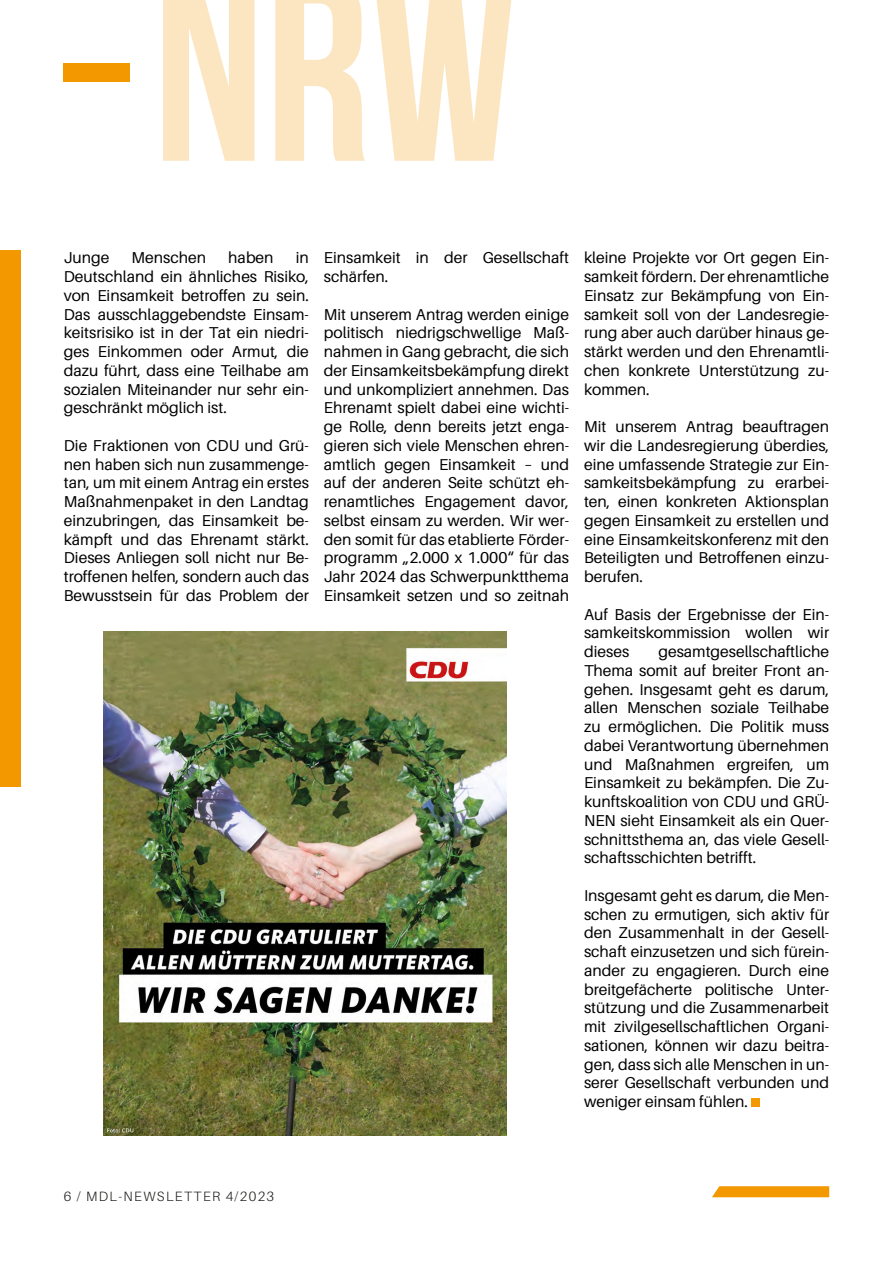
<style>
.page{position:relative;width:893px;height:1263px;background:#fff}
.page>*{position:absolute;margin:0;border:0;box-sizing:border-box;transform-origin:0 0}
.t1{font:262.2px "Bebas Neue";color:rgb(244 152 0/.24)}
.t2{font:15.75px/18.8px "Aileron";color:#000;text-align:justify}
.t3{font:300 13.5px "Aileron";letter-spacing:.1em;color:#1d1d1b}
</style>
<div class="page">
<div style="left:63px;top:64px;width:66px;height:18px;background:#f49800"></div>
<div style="left:0;top:251px;width:20px;height:536px;background:#f49800"></div>
<svg style="left:712px;top:1186px;width:117px;height:11px"></svg>
<div style="left:751px;top:1099px;width:9px;height:8px;background:#f49800"></div>
<img style="left:103px;top:631px;width:403px;height:504px">
<h1 class="t1" style="left:153px;top:-36px;width:366px">NRW</h1>
<p class="t2" style="left:64px;top:250px;width:47px">Junge</p>
<p class="t2" style="left:132px;top:250px;width:76px">Menschen</p>
<p class="t2" style="left:228px;top:250px;width:47px">haben</p>
<p class="t2" style="left:64px;top:250px;width:247px;text-indent:232px">in Deutschland ein ähnliches Risiko, von Einsamkeit betroffen zu sein.<br>Das ausschlaggebendste Einsam&shy;keitsrisiko ist in der Tat ein niedri&shy;ges Einkommen oder Armut, die dazu führt, dass eine Teilhabe am sozialen Miteinander nur sehr ein&shy;geschränkt möglich ist.</p>
<p class="t2" style="left:64px;top:437px;width:247px">Die Fraktionen von CDU und Grü&shy;nen haben sich nun zusammenge&shy;tan, um mit einem Antrag ein erstes Maßnahmenpaket in den Landtag einzubringen, das Einsamkeit be&shy;kämpft und das Ehrenamt stärkt.<br>Dieses Anliegen soll nicht nur Be&shy;troffenen helfen, sondern auch das Bewusstsein für das Problem der</p>
<p class="t2" style="left:324px;top:250px;width:247px">Einsamkeit in der Gesellschaft schärfen.</p>
<p class="t2" style="left:324px;top:306px;width:247px">Mit unserem Antrag werden einige politisch niedrigschwellige Maß&shy;nahmen in Gang gebracht, die sich der Einsamkeitsbekämpfung direkt und unkompliziert annehmen. Das Ehrenamt spielt dabei eine wichti&shy;ge Rolle, denn bereits jetzt enga&shy;gieren sich viele Menschen ehren&shy;amtlich gegen Einsamkeit – und auf der anderen Seite schützt eh&shy;renamtliches Engagement davor, selbst einsam zu werden. Wir wer&shy;den somit für das etablierte Förder&shy;programm „2.000 x 1.000“ für das Jahr 2024 das Schwerpunktthema Einsamkeit setzen und so zeitnah</p>
<p class="t2" style="left:584px;top:250px;width:247px">kleine Projekte vor Ort gegen Ein&shy;samkeit fördern. Der ehrenamtliche Einsatz zur Bekämpfung von Ein&shy;samkeit soll von der Landesregie&shy;rung aber auch darüber hinaus ge&shy;stärkt werden und den Ehrenamtli&shy;chen konkrete Unterstützung zu&shy;kommen.</p>
<p class="t2" style="left:584px;top:418px;width:247px">Mit unserem Antrag beauftragen wir die Landesregierung überdies, eine umfassende Strategie zur Ein&shy;samkeitsbekämpfung zu erarbei&shy;ten, einen konkreten Aktionsplan gegen Einsamkeit zu erstellen und eine Einsamkeitskonferenz mit den Beteiligten und Betroffenen einzu&shy;berufen.</p>
<p class="t2" style="left:584px;top:606px;width:247px">Auf Basis der Ergebnisse der Ein&shy;samkeitskommission wollen wir dieses</p>
<p class="t2" style="left:584px;top:643px;width:247px;text-indent:74px">gesamtgesellschaftliche Thema somit auf breiter Front an&shy;gehen. Insgesamt geht es darum, allen Menschen soziale Teilhabe zu ermöglichen. Die Politik muss dabei Verantwortung übernehmen und Maßnahmen ergreifen, um Einsamkeit zu bekämpfen. Die Zu&shy;kunftskoalition von CDU und GRÜ-NEN sieht Einsamkeit als ein Quer&shy;schnittsthema an, das viele Gesell&shy;schaftsschichten betrifft.</p>
<p class="t2" style="left:584px;top:887px;width:247px">Insgesamt geht es darum, die Men&shy;schen zu ermutigen, sich aktiv für den Zusammenhalt in der Gesell&shy;schaft einzusetzen und sich fürein&shy;ander zu engagieren. Durch eine breitgefächerte politische Unter&shy;stützung und die Zusammenarbeit mit zivilgesellschaftlichen Organi&shy;sationen, können wir dazu beitra&shy;gen, dass sich alle Menschen in un&shy;serer Gesellschaft verbunden und weniger einsam fühlen.</p>
<p class="t3" style="left:64px;top:1191px;width:212px">6 / MDL-NEWSLETTER 4/2023</p>
</div>
